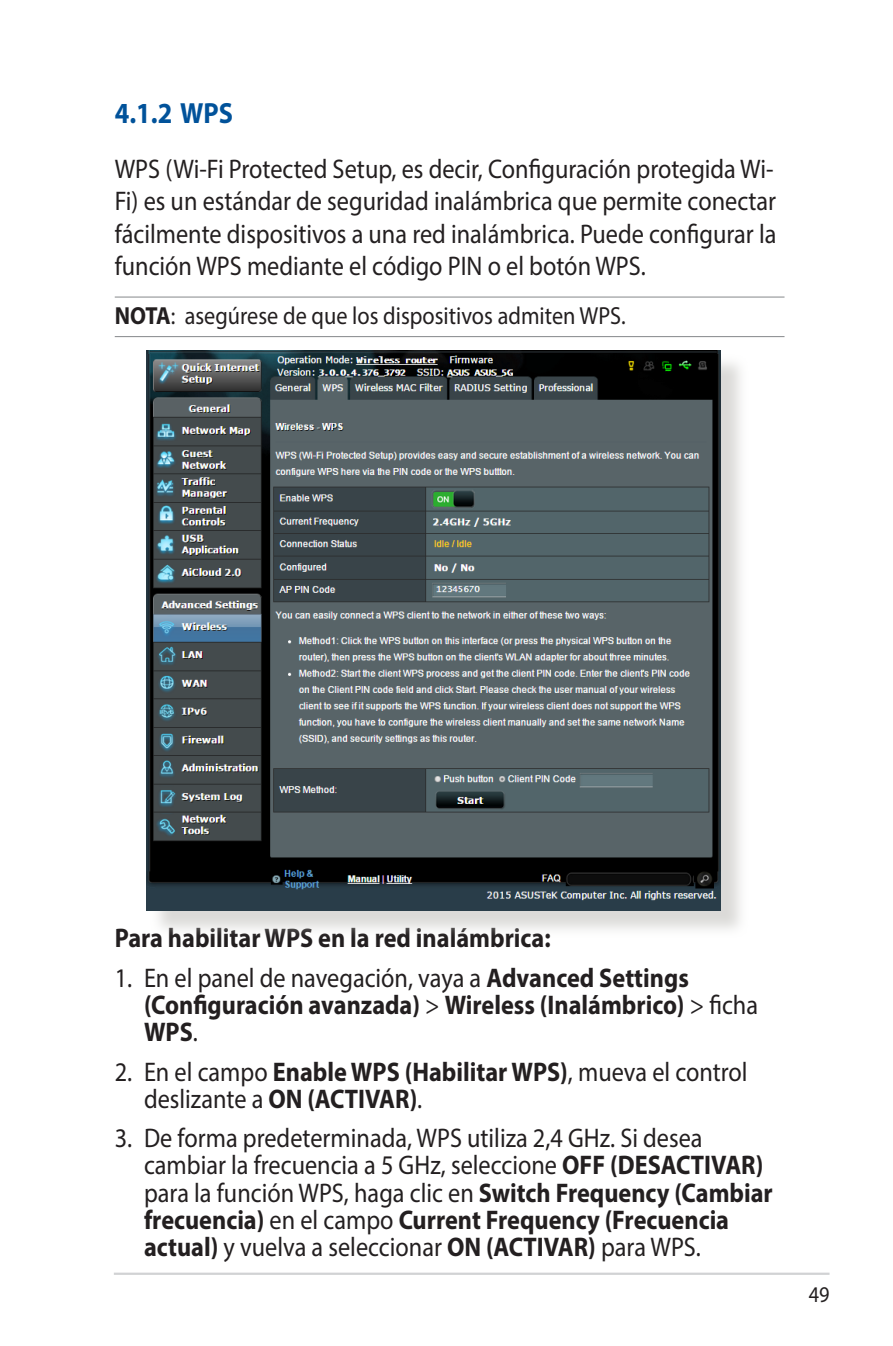
<style>
.page{position:relative;width:893px;height:1346px;background:#fff}
.page>*{position:absolute;margin:0;border:0;box-sizing:border-box;transform-origin:0 0}
.t1{font:700 29.25px "Myriad Pro";color:#01529a;scale:.9 1}
.t2{font:27px/27px "Myriad Pro";color:#231f20;scale:.9 1}
.t3{font:700 27px/27px "Myriad Pro";color:#231f20;scale:.9 1}
.t4{font:24.75px "Myriad Pro";color:#231f20;scale:.9 1}
.t5{font:22.5px "Myriad Pro";color:#231f20;scale:.9 1}
.s1{font-weight:700}
.s2{font-weight:400}
</style>
<div class="page">
<hr style="left:114px;top:1272px;width:715px;height:3px;background:#d1d2d4">
<hr style="left:115px;top:296px;width:669px;height:2px;background:#939598">
<hr style="left:115px;top:336px;width:669px;height:1px;background:#939598">
<div style="left:150px;top:353px;width:599px;height:585px;background:#cfcecb;opacity:.75"></div>
<img style="left:147px;top:350px;width:574px;height:560px">
<p class="t1" style="left:115px;top:94px;width:133px">4.1.2 WPS</p>
<p class="t2" style="left:115px;top:152px;width:737px;line-height:32.4px;text-align:justify">WPS (Wi-Fi Protected Setup, es decir, Configuración protegida Wi-Fi) es un estándar de seguridad inalámbrica que permite conectar fácilmente dispositivos a una red inalámbrica. Puede configurar la función WPS mediante el código PIN o el botón WPS.</p>
<p class="t4" style="left:115px;top:301px;width:569px"><span class="s1">NOTA</span>: asegúrese de que los dispositivos admiten WPS.</p>
<p class="t3" style="left:115px;top:923px;width:486px">Para habilitar WPS en la red inalámbrica:</p>
<p class="t3" style="left:144px;top:963px;width:684px;text-indent:-29px"><span class="s2">1. En el panel de navegación, vaya a</span> Advanced Settings (Configuración avanzada) <span class="s2">&gt;</span> Wireless (Inalámbrico) <span class="s2">&gt; ficha<br></span>WPS<span class="s2">.</span></p>
<p class="t2" style="left:144px;top:1057px;width:672px;text-indent:-29px">2. En el campo <span class="s1">Enable WPS (Habilitar WPS)</span>, mueva el control deslizante a <span class="s1">ON (ACTIVAR)</span>.</p>
<p class="t2" style="left:144px;top:1124px;width:700px;text-indent:-29px">3. De forma predeterminada, WPS utiliza 2,4 GHz. Si desea cambiar la frecuencia a 5 GHz, seleccione <span class="s1">OFF (DESACTIVAR) </span>para la función WPS, haga clic en <span class="s1">Switch Frequency (Cambiar frecuencia)</span> en el campo <span class="s1">Current Frequency (Frecuencia actual)</span> y vuelva a seleccionar <span class="s1">ON (ACTIVAR)</span> para WPS.</p>
<p class="t5" style="left:809px;top:1281px;width:25px">49</p>
</div>
